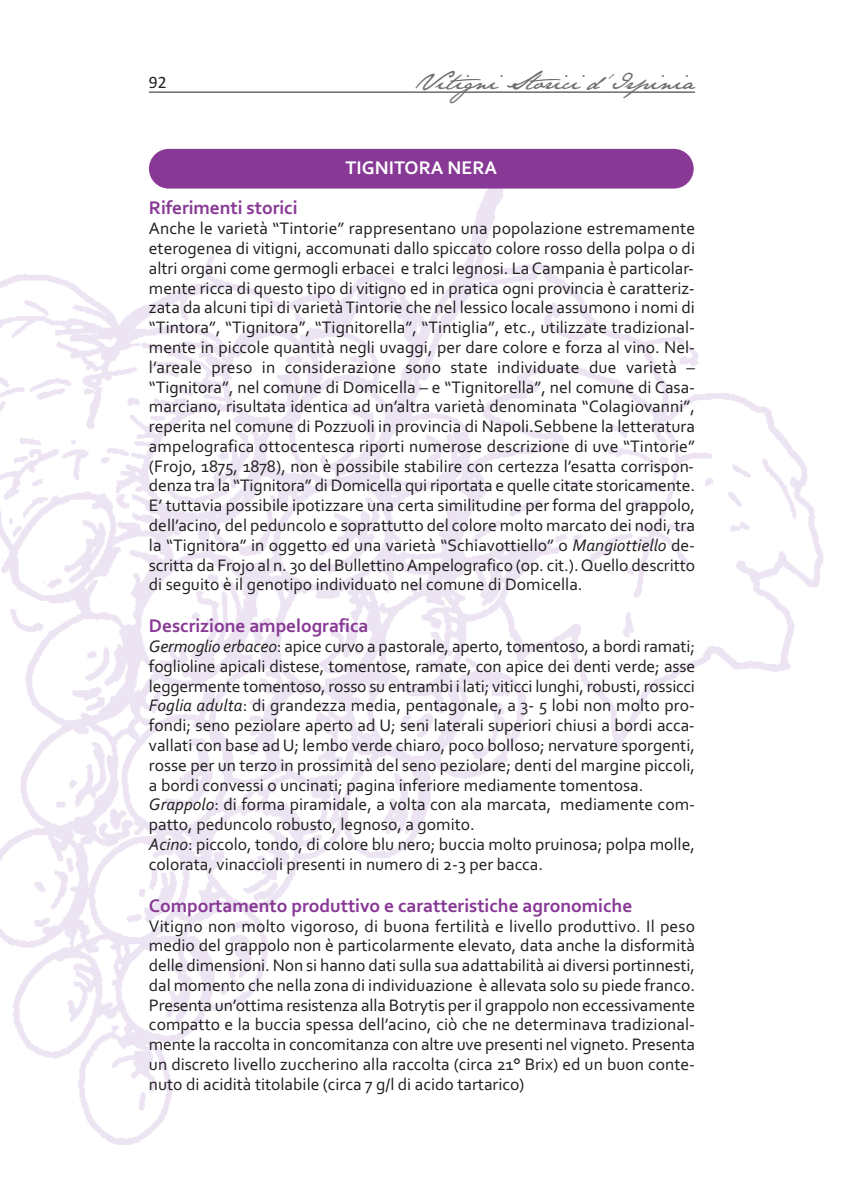
<style>
.page{position:relative;width:844px;height:1191px;background:#fff}
.page>*{position:absolute;margin:0;border:0;box-sizing:border-box;transform-origin:0 0}
.t1{font:italic 21px "Jane Austen";color:#6d6e70}
.t2{font:700 19.25px "Corbel";color:#883995}
.t3{font:700 19.25px "Corbel";color:#fff}
.t4{font:17.5px/19.8px "Corbel";color:#231f20;text-align:justify}
.t5{font:17.5px "Calibri";color:#231f20}
.s1{font-style:italic}
</style>
<div class="page">
<img style="left:0;top:152px;width:823px;height:993px">
<hr style="left:149px;top:92px;width:545px;height:1px;background:#231f20">
<div style="left:149px;top:149px;width:544px;height:40px;background:#883995;border-radius:20px"></div>
<p class="t5" style="left:149px;top:71px;width:19px">92</p>
<p class="t1" style="left:415px;top:70px;width:286px">Vitigni Storici d’Irpinia</p>
<p class="t3" style="left:345px;top:160px;width:153px">TIGNITORA NERA</p>
<p class="t2" style="left:149px;top:201px;width:150px">Riferimenti storici</p>
<p class="t4" style="left:149px;top:220px;width:547px">Anche le varietà “Tintorie” rappresentano una popolazione estremamente eterogenea di vitigni, accomunati dallo spiccato colore rosso della polpa o di altri organi come germogli erbacei e tralci legnosi. La Campania è particolar&shy;mente ricca di questo tipo di vitigno ed in pratica ogni provincia è caratteriz&shy;zata da alcuni tipi di varietà Tintorie che nel lessico locale assumono i nomi di “Tintora”, “Tignitora”, “Tignitorella”, “Tintiglia”, etc., utilizzate tradizional&shy;mente in piccole quantità negli uvaggi, per dare colore e forza al vino. Nel&shy;l’areale preso in considerazione sono state individuate due varietà – “Tignitora”, nel comune di Domicella – e “Tignitorella”, nel comune di Casa&shy;marciano, risultata identica ad un’altra varietà denominata “Colagiovanni”, reperita nel comune di Pozzuoli in provincia di Napoli.Sebbene la letteratura ampelografica ottocentesca riporti numerose descrizione di uve “Tintorie” (Frojo, 1875, 1878), non è possibile stabilire con certezza l’esatta corrispon&shy;denza tra la “Tignitora” di Domicella qui riportata e quelle citate storicamente.<br>E’ tuttavia possibile ipotizzare una certa similitudine per forma del grappolo, dell’acino, del peduncolo e soprattutto del colore molto marcato dei nodi, tra la “Tignitora” in oggetto ed una varietà “Schiavottiello” o <span class="s1">Mangiottiello</span> de&shy;scritta da Frojo al n. 30 del Bullettino Ampelografico (op. cit.). Quello descritto di seguito è il genotipo individuato nel comune di Domicella.</p>
<p class="t2" style="left:149px;top:619px;width:221px">Descrizione ampelografica</p>
<p class="t4" style="left:149px;top:638px;width:547px;text-align:left"><span class="s1">Germoglio erbaceo</span>: apice curvo a pastorale, aperto, tomentoso, a bordi ramati; foglioline apicali distese, tomentose, ramate, con apice dei denti verde; asse leggermente tomentoso, rosso su entrambi i lati; viticci lunghi, robusti, rossicci <span class="s1">Foglia adulta</span>: di grandezza media, pentagonale, a 3- 5 lobi non molto pro&shy;fondi; seno peziolare aperto ad U; seni laterali superiori chiusi a bordi acca&shy;vallati con base ad U; lembo verde chiaro, poco bolloso; nervature sporgenti, rosse per un terzo in prossimità del seno peziolare; denti del margine piccoli, a bordi convessi o uncinati; pagina inferiore mediamente tomentosa.<br><span class="s1">Grappolo</span>: di forma piramidale, a volta con ala marcata, mediamente com&shy;patto, peduncolo robusto, legnoso, a gomito.<br><span class="s1">Acino</span>: piccolo, tondo, di colore blu nero; buccia molto pruinosa; polpa molle, colorata, vinaccioli presenti in numero di 2-3 per bacca.</p>
<p class="t2" style="left:149px;top:898px;width:484px">Comportamento produttivo e caratteristiche agronomiche</p>
<p class="t4" style="left:149px;top:917px;width:547px">Vitigno non molto vigoroso, di buona fertilità e livello produttivo. Il peso medio del grappolo non è particolarmente elevato, data anche la disformità delle dimensioni. Non si hanno dati sulla sua adattabilità ai diversi portinnesti, dal momento che nella zona di individuazione è allevata solo su piede franco.<br>Presenta un’ottima resistenza alla Botrytis per il grappolo non eccessivamente compatto e la buccia spessa dell’acino, ciò che ne determinava tradizional&shy;mente la raccolta in concomitanza con altre uve presenti nel vigneto. Presenta un discreto livello zuccherino alla raccolta (circa 21° Brix) ed un buon conte&shy;nuto di acidità titolabile (circa 7 g/l di acido tartarico)</p>
</div>
